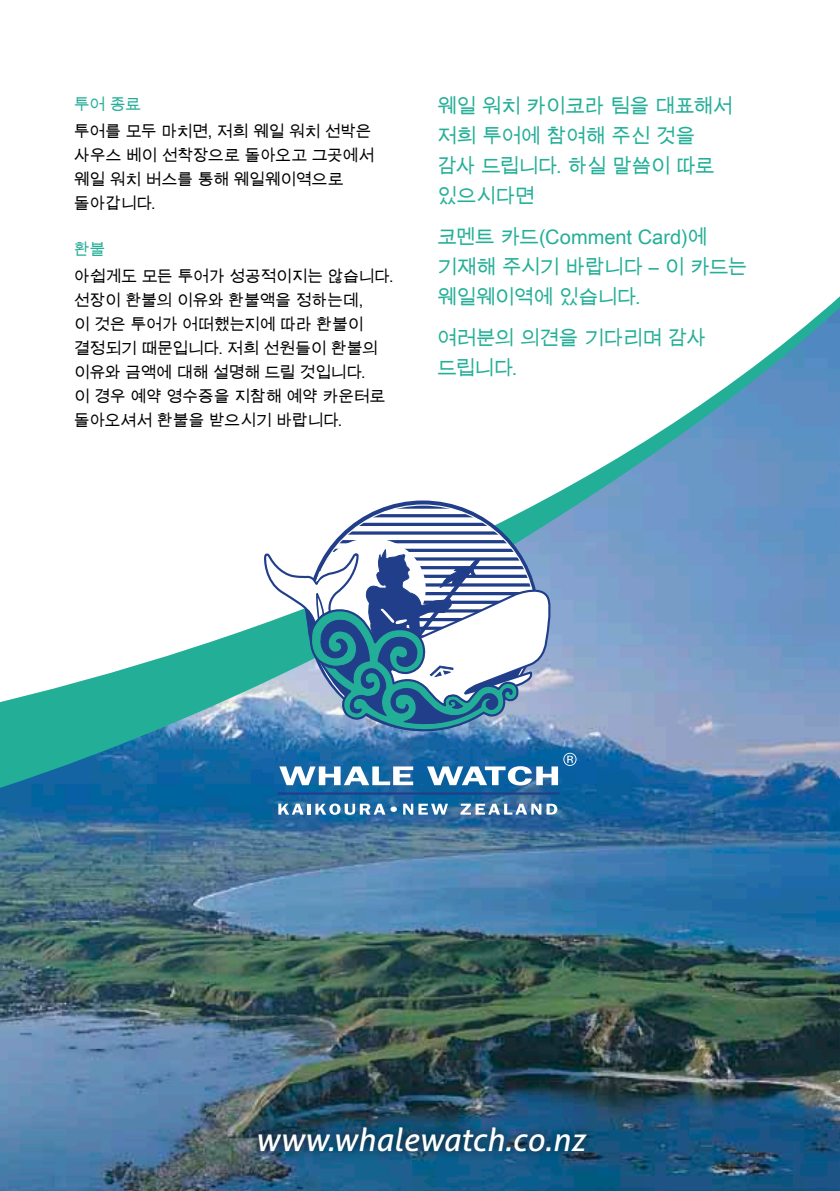
<style>
.page{position:relative;width:840px;height:1191px;background:#fff}
.page>*{position:absolute;margin:0;border:0;box-sizing:border-box;transform-origin:0 0}
.t1{font:italic 32px "Aller";color:#fff}
.t2{font:20px/30px "Arial Unicode MS";letter-spacing:-.03em;color:#23af97}
.t3{font:16px/24px "Arial Unicode MS";letter-spacing:-.02em;color:#000}
.t4{font:16px "Arial Unicode MS";color:#23af97}
</style>
<div class="page">
<img style="left:0;top:307px;width:839px;height:884px">
<div style="left:247px;top:1116px;width:348px;height:45px;background:#000;opacity:.75"></div>
<svg style="left:279px;top:766px;width:134px;height:19px"></svg>
<svg style="left:427px;top:766px;width:130px;height:19px"></svg>
<svg style="left:278px;top:803px;width:118px;height:11px"></svg>
<svg style="left:403px;top:803px;width:45px;height:11px"></svg>
<svg style="left:460px;top:803px;width:97px;height:11px"></svg>
<svg style="left:311px;top:505px;width:224px;height:224px;background:#365095"></svg>
<svg style="left:311px;top:543px;width:222px;height:6px"></svg>
<svg style="left:311px;top:534px;width:222px;height:6px"></svg>
<svg style="left:311px;top:526px;width:222px;height:5px"></svg>
<svg style="left:311px;top:517px;width:222px;height:6px"></svg>
<svg style="left:311px;top:509px;width:222px;height:5px"></svg>
<div style="left:317px;top:538px;width:108px;height:101px;background:#fff;border-radius:50%"></div>
<hr style="left:277px;top:792px;width:282px;height:2px;background:#213e8a">
<svg style="left:264px;top:550px;width:287px;height:184px"></svg>
<svg style="left:563px;top:753px;width:13px;height:13px"></svg>
<p class="t4" style="left:74px;top:92px;width:69px">투어 종료</p>
<p class="t3" style="left:74px;top:119px;width:302px">투어를 모두 마치면, 저희 웨일 워치 선박은 사우스 베이 선착장으로 돌아오고 그곳에서 웨일 워치 버스를 통해 웨일웨이역으로 돌아갑니다.</p>
<p class="t4" style="left:74px;top:238px;width:33px">환불</p>
<p class="t3" style="left:74px;top:264px;width:321px">아쉽게도 모든 투어가 성공적이지는 않습니다. 선장이 환불의 이유와 환불액을 정하는데,<br>이 것은 투어가 어떠했는지에 따라 환불이 결정되기 때문입니다. 저희 선원들이 환불의 이유와 금액에 대해 설명해 드릴 것입니다.<br>이 경우 예약 영수증을 지참해 예약 카운터로 돌아오셔서 환불을 받으시기 바랍니다.</p>
<p class="t2" style="left:437px;top:90px;width:297px">웨일 워치 카이코라 팀을 대표해서 저희 투어에 참여해 주신 것을 감사 드립니다. 하실 말씀이 따로 있으시다면</p>
<p class="t2" style="left:437px;top:221px;width:312px">코멘트 카드(Comment Card)에 기재해 주시기 바랍니다 – 이 카드는 웨일웨이역에 있습니다.</p>
<p class="t2" style="left:437px;top:323px;width:270px">여러분의 의견을 기다리며 감사 드립니다.</p>
<h1 class="t1" style="left:255px;top:1120px;width:331px">www.whalewatch.co.nz</h1>
</div>
